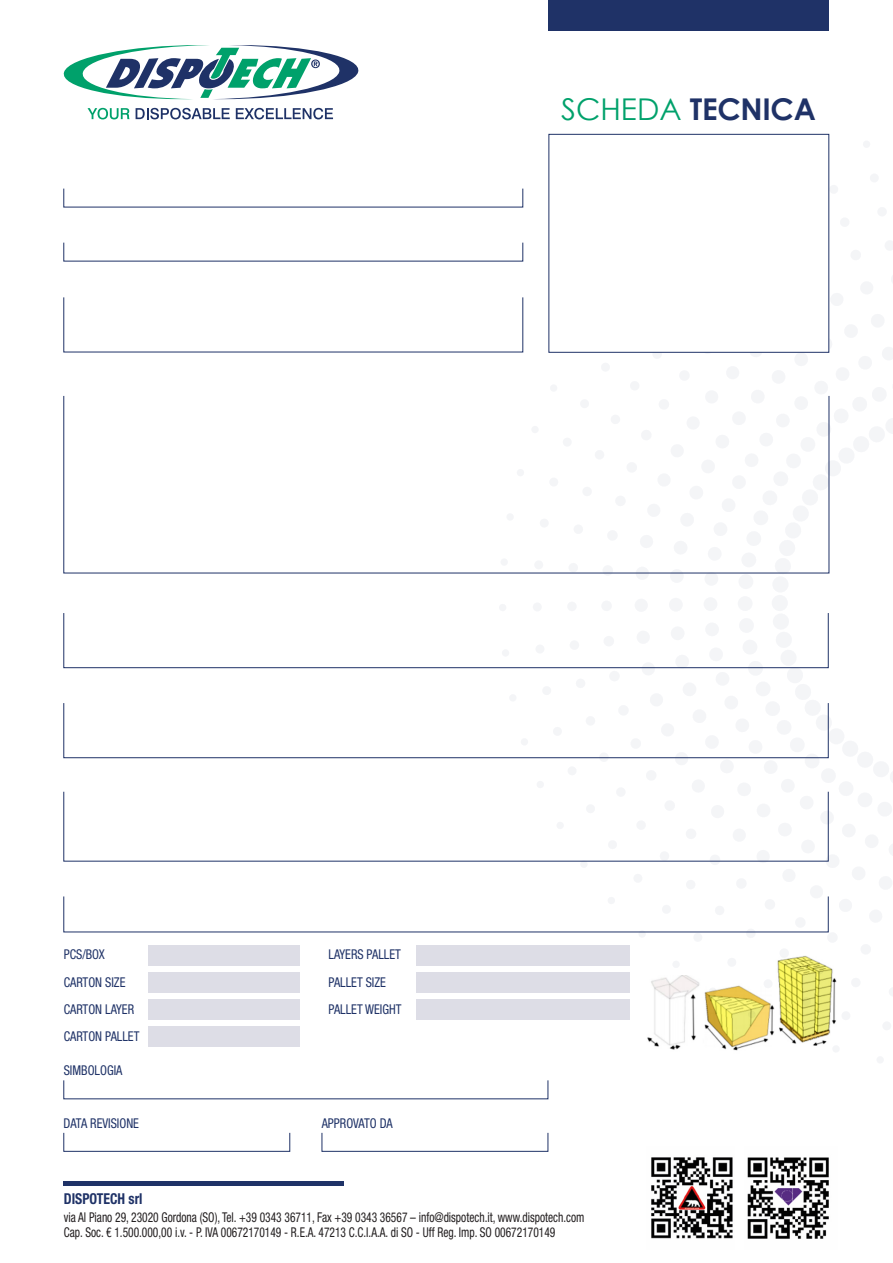
<style>
.page{position:relative;width:893px;height:1263px;background:#fff}
.page>*{position:absolute;margin:0;border:0;box-sizing:border-box;transform-origin:0 0}
.t1{font:700 30px "Century Gothic";letter-spacing:-.01em;color:#1f3267}
.t2{font:700 condensed 15px "Helvetica Neue LT Std";color:#1f3267;scale:.92 1}
.t3{font:condensed 13.5px "Helvetica Neue LT Std";color:#231f20;scale:.85 1}
.t4{font:condensed 13.5px "Helvetica Neue LT Std";color:#1f3267;scale:.92 1}
.s1{font-weight:400;color:#00a16b}
</style>
<div class="page">
<div style="left:548px;top:0;width:280px;height:31px;background:#1f3267"></div>
<svg style="left:63px;top:45px;width:296px;height:54px"></svg>
<svg style="left:88px;top:108px;width:42px;height:11px"></svg>
<svg style="left:136px;top:108px;width:94px;height:11px"></svg>
<svg style="left:236px;top:108px;width:97px;height:11px"></svg>
<svg style="left:499px;top:133px;width:394px;height:930px"></svg>
<img style="left:646px;top:975px;width:55px;height:86px">
<img style="left:701px;top:962px;width:77px;height:99px">
<img style="left:772px;top:956px;width:78px;height:96px">
<div style="left:148px;top:945px;width:151px;height:21px;background:#dddde6"></div>
<div style="left:416px;top:945px;width:213px;height:21px;background:#dddde6"></div>
<div style="left:148px;top:972px;width:151px;height:21px;background:#dddde6"></div>
<div style="left:416px;top:972px;width:213px;height:21px;background:#dddde6"></div>
<div style="left:148px;top:999px;width:151px;height:21px;background:#dddde6"></div>
<div style="left:416px;top:999px;width:213px;height:21px;background:#dddde6"></div>
<div style="left:148px;top:1026px;width:151px;height:20px;background:#dddde6"></div>
<div style="left:64px;top:703px;width:764px;height:55px;border:1px solid #1f3267"></div>
<div style="left:64px;top:613px;width:764px;height:55px;border:1px solid #1f3267"></div>
<div style="left:549px;top:134px;width:280px;height:218px;background:#fff"></div>
<hr style="left:64px;top:1181px;width:280px;height:4px;background:#1f3267">
<img style="left:747px;top:1157px;width:82px;height:82px">
<img style="left:651px;top:1157px;width:82px;height:82px">
<p class="t1" style="left:561px;top:86px;width:256px"><span class="s1">SCHEDA</span> TECNICA</p>
<p class="t4" style="left:64px;top:946px;width:46px">PCS/BOX</p>
<p class="t4" style="left:64px;top:974px;width:69px">CARTON SIZE</p>
<p class="t4" style="left:64px;top:1001px;width:78px">CARTON LAYER</p>
<p class="t4" style="left:64px;top:1029px;width:84px">CARTON PALLET</p>
<p class="t4" style="left:64px;top:1063px;width:65px">SIMBOLOGIA</p>
<p class="t4" style="left:328px;top:946px;width:80px">LAYERS PALLET</p>
<p class="t4" style="left:328px;top:974px;width:64px">PALLET SIZE</p>
<p class="t4" style="left:328px;top:1001px;width:81px">PALLET WEIGHT</p>
<p class="t4" style="left:64px;top:1115px;width:84px">DATA REVISIONE</p>
<p class="t4" style="left:322px;top:1115px;width:79px">APPROVATO DA</p>
<p class="t2" style="left:64px;top:1190px;width:87px">DISPOTECH srl</p>
<p class="t3" style="left:64px;top:1210px;width:614px">via Al Piano 29, 23020 Gordona (SO), Tel. +39 0343 36711, Fax +39 0343 36567 – info@dispotech.it, www.dispotech.com</p>
<p class="t3" style="left:64px;top:1225px;width:580px">Cap. Soc. € 1.500.000,00 i.v. - P. IVA 00672170149 - R.E.A. 47213 C.C.I.A.A. di SO - Uff Reg. Imp. SO 00672170149</p>
</div>
